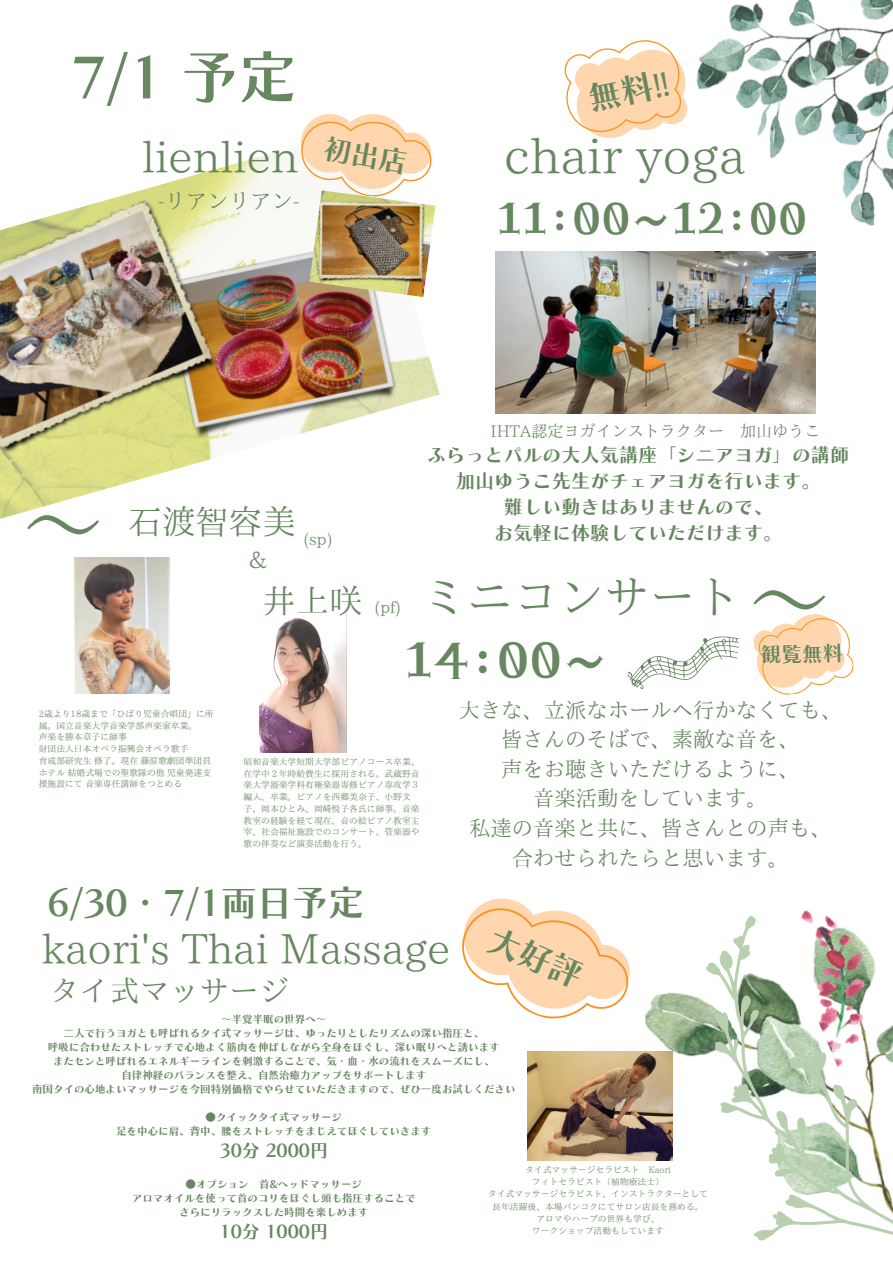
<style>
.page{position:relative;width:893px;height:1264px;background:#fff}
.page>*{position:absolute;margin:0;border:0;box-sizing:border-box;transform-origin:0 0}
.t1{font:88.05px "IP Aex Mincho";color:#668760}
.t2{font:57.15px "Canva Chiaro Std B";color:#668760}
.t3{font:49.2px "IP Aex Mincho";color:#668760}
.t4{font:45.9px "Otome Mincyou TTF";color:#668760}
.t5{font:45.6px "IP Aex Mincho";color:#668760}
.t6{font:43.95px "IP Aex Mincho";color:#668760}
.t7{font:41.4px "IP Aex Mincho";color:#668760}
.t8{font:40.95px "Otome Mincyou TTF";color:#668760}
.t9{font:35.7px "Canva Chiaro Std B";color:#668760}
.t10{font:33.45px "IP Aex Mincho";color:#668760}
.t11{font:29.85px "IP Aex Mincho";color:#668760}
.t12{font:22.8px "IP Aex Mincho";color:#668760}
.t13{font:21.45px "IP Aex Mincho";color:#668760}
.t14{font:21.3px "IP Aex Mincho";color:#668760}
.t15{font:20.7px "Canva Chiaro Std B";color:#668760}
.t16{font:19.2px "Canva Chiaro Std B";color:#668760}
.t17{font:18px "Canva Chiaro Std B";color:#668760}
.t18{font:16.05px "IP Aex Mincho";color:#668760}
.t19{font:15.9px "IP Aex Mincho";color:#668760}
.t20{font:10.5px "Canva Chiaro Std B";color:#668760}
.t21{font:8.85px/11.7px "IP Aex Mincho";color:#668760}
</style>
<div class="page">
<img style="left:0;top:148px;width:440px;height:371px">
<img style="left:309px;top:204px;width:126px;height:93px">
<img style="left:527px;top:1051px;width:71px;height:109px">
<img style="left:598px;top:913px;width:294px;height:328px">
<img style="left:687px;top:0;width:205px;height:267px">
<img style="left:259px;top:618px;width:87px;height:134px">
<svg style="left:627px;top:636px;width:113px;height:53px"></svg>
<img style="left:74px;top:557px;width:96px;height:136px">
<img style="left:495px;top:251px;width:320px;height:162px">
<svg style="left:753px;top:614px;width:101px;height:81px"></svg>
<svg style="left:291px;top:114px;width:147px;height:90px"></svg>
<svg style="left:462px;top:898px;width:186px;height:144px"></svg>
<svg style="left:564px;top:40px;width:123px;height:98px"></svg>
<p class="t2" style="left:71px;top:48px;width:226px">7/1 予定</p>
<p class="t6" style="left:142px;top:134px;width:158px">lienlien</p>
<p class="t13" style="left:158px;top:190px;width:143px">-リアンリアン-</p>
<p class="t3" style="left:504px;top:131px;width:243px">chair yoga</p>
<p class="t8" style="left:496px;top:190px;width:312px">11:00～12:00</p>
<p class="t1" style="left:19px;top:481px;width:73px">～</p>
<p class="t10" style="left:129px;top:504px;width:169px">石渡智容美</p>
<p class="t12" style="left:246px;top:549px;width:24px">＆</p>
<p class="t10" style="left:262px;top:583px;width:102px">井上咲</p>
<p class="t19" style="left:303px;top:530px;width:31px">(sp)</p>
<p class="t18" style="left:490px;top:423px;width:331px">IHTA認定ヨガインストラクター 加山ゆうこ</p>
<p class="t16" style="left:427px;top:445px;width:423px">ふらっとパルの大人気講座「シニアヨガ」の講師</p>
<p class="t16" style="left:456px;top:471px;width:366px">加山ゆうこ先生がチェアヨガを行います。</p>
<p class="t16" style="left:504px;top:497px;width:270px">難しい動きはありませんので、</p>
<p class="t16" style="left:494px;top:523px;width:289px">お気軽に体験していただけます。</p>
<p class="t19" style="left:374px;top:599px;width:28px">(pf)</p>
<p class="t5" style="left:421px;top:574px;width:321px">ミニコンサート</p>
<p class="t4" style="left:404px;top:627px;width:205px">14:00～</p>
<p class="t1" style="left:745px;top:556px;width:73px">～</p>
<p class="t15" style="left:760px;top:644px;width:84px;rotate:-1deg">観覧無料</p>
<p class="t21" style="left:39px;top:707px;width:176px">2歳より18歳まで「ひばり児童合唱団」に所属。国立音楽大学音楽学部声楽家卒業。</p>
<p class="t21" style="left:39px;top:731px;width:90px">声楽を勝本章子に師事</p>
<p class="t21" style="left:39px;top:743px;width:150px">財団法人日本オペラ振興会オペラ歌手</p>
<p class="t21" style="left:39px;top:754px;width:174px">育成部研究生 修了。現在 藤原歌劇団準団員</p>
<p class="t21" style="left:39px;top:766px;width:173px">ホテル 結婚式場での聖歌隊の他 児童発達支援施設にて 音楽専任講師をつとめる</p>
<p class="t21" style="left:243px;top:755px;width:178px">昭和音楽大学短期大学部ピアノコース卒業、在学中２年時給費生に採用される。武蔵野音楽大学器楽学科有権楽器専修ピアノ専攻学３編入、卒業。ピアノを西郷美奈子、小野文子、岡本ひとみ、岡崎悦子各氏に師事。音楽教室の経験を経て現在、音の絵ピアノ教室主宰、社会福祉施設でのコンサート、管楽器や歌の伴奏など演奏活動を行う。</p>
<p class="t9" style="left:48px;top:884px;width:318px">6/30・7/1両日予定</p>
<p class="t7" style="left:42px;top:927px;width:410px">kaori's Thai Massage</p>
<p class="t11" style="left:50px;top:975px;width:241px">タイ式マッサージ</p>
<p class="t14" style="left:458px;top:699px;width:385px">大きな、立派なホールへ行かなくても、</p>
<p class="t14" style="left:501px;top:728px;width:300px">皆さんのそばで、素敵な音を、</p>
<p class="t14" style="left:501px;top:758px;width:300px">声をお聴きいただけるように、</p>
<p class="t14" style="left:533px;top:787px;width:236px">音楽活動をしています。</p>
<p class="t14" style="left:469px;top:817px;width:364px">私達の音楽と共に、皆さんとの声も、</p>
<p class="t14" style="left:512px;top:846px;width:279px">合わせられたらと思います。</p>
<p class="t20" style="left:221px;top:1013px;width:105px">〜半覚半眠の世界へ〜</p>
<p class="t20" style="left:64px;top:1027px;width:422px">二人で行うヨガとも呼ばれるタイ式マッサージは、ゆったりとしたリズムの深い指圧と、</p>
<p class="t20" style="left:48px;top:1041px;width:453px">呼吸に合わせたストレッチで心地よく筋肉を伸ばしながら全身をほぐし、深い眠りへと誘います</p>
<p class="t20" style="left:53px;top:1055px;width:443px">またセンと呼ばれるエネルギーラインを刺激することで、気・血・水の流れをスムーズにし、</p>
<p class="t20" style="left:121px;top:1069px;width:306px">自律神経のバランスを整え、自然治癒力アップをサポートします</p>
<p class="t20" style="left:32px;top:1083px;width:485px">南国タイの心地よいマッサージを今回特別価格でやらせていただきますので、ぜひ一度お試しください</p>
<p class="t20" style="left:205px;top:1111px;width:138px">●クイックタイ式マッサージ</p>
<p class="t20" style="left:116px;top:1125px;width:317px">足を中心に肩、背中、腰をストレッチをまじえてほぐしていきます</p>
<p class="t17" style="left:219px;top:1141px;width:110px">30分 2000円</p>
<p class="t20" style="left:185px;top:1178px;width:178px">●オプション 首&amp;ヘッドマッサージ</p>
<p class="t20" style="left:132px;top:1192px;width:285px">アロマオイルを使って首のコリをほぐし頭も指圧することで</p>
<p class="t20" style="left:179px;top:1206px;width:191px">さらにリラックスした時間を楽しめます</p>
<p class="t17" style="left:219px;top:1221px;width:110px">10分 1000円</p>
<p class="t21" style="left:525px;top:1163px;width:147px">タイ式マッサージセラピスト Kaori</p>
<p class="t21" style="left:532px;top:1175px;width:134px">フィトセラピスト（植物療法士）</p>
<p class="t21" style="left:488px;top:1188px;width:222px">タイ式マッサージセラピスト、インストラクターとして</p>
<p class="t21" style="left:492px;top:1200px;width:213px">長年活躍後、本場バンコクにてサロン店長を務める。</p>
<p class="t21" style="left:536px;top:1212px;width:125px">アロマやハーブの世界も学び、</p>
<p class="t21" style="left:532px;top:1224px;width:134px">ワークショップ活動もしています</p>
</div>
